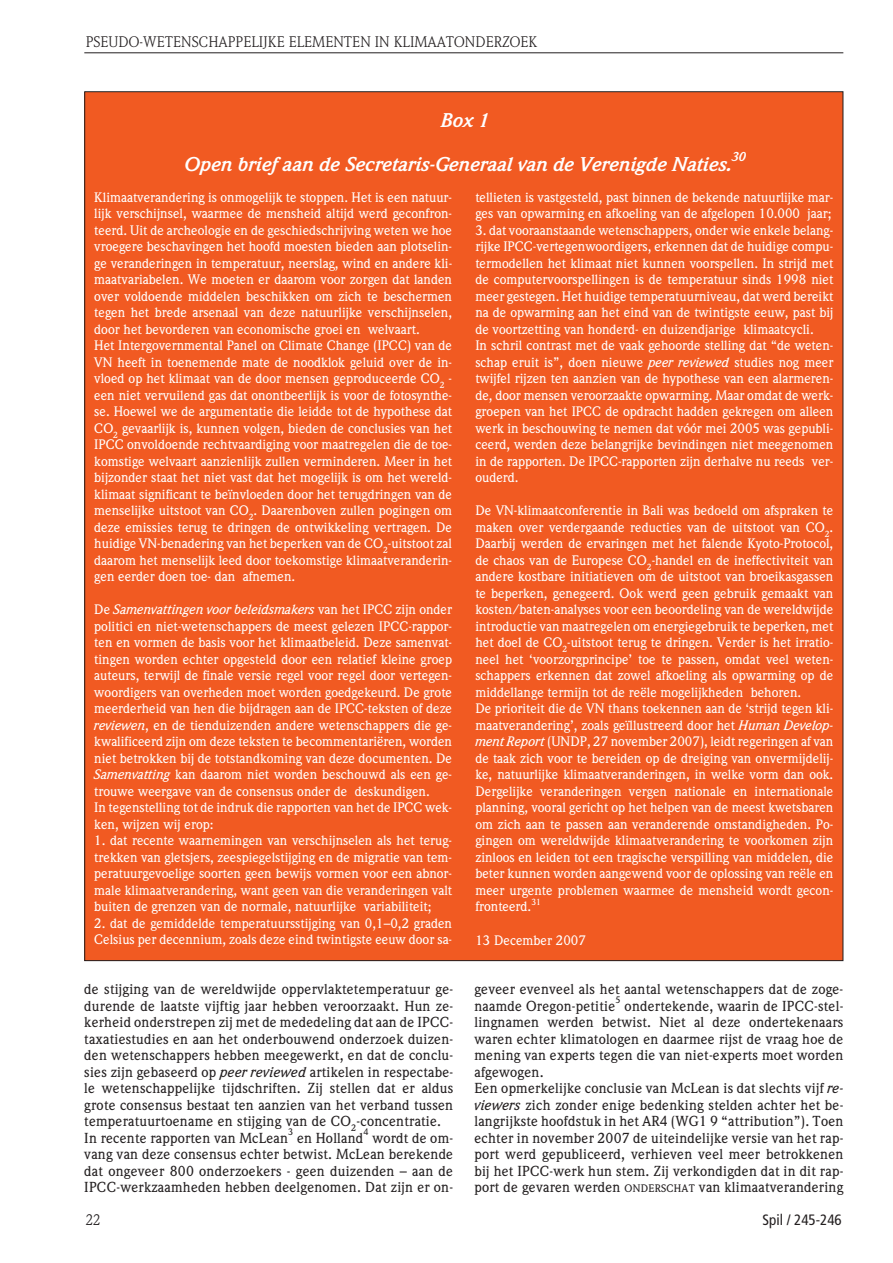
<style>
.page{position:relative;width:893px;height:1263px;background:#fff}
.page>*{position:absolute;margin:0;border:0;box-sizing:border-box;transform-origin:0 0}
.t1{font:italic 700 19.5px "Weidemann";color:#fff}
.t2{font:15px "Weidemann";color:#231f20}
.t3{font:condensed 15px "Frutiger";color:#231f20}
.t4{font:15px "Weidemann";color:#231f20;scale:.93 1}
.t5{font:500 14.25px/16.5px "Weidemann";letter-spacing:.015em;color:#231f20}
.t6{font:500 13.5px/16.5px "Weidemann";color:#fff}
.t7{font:italic 700 12.6px "Weidemann";color:#fff}
.t8{font:500 9.3px "Weidemann";color:#231f20}
.t9{font:500 8.7px "Weidemann";color:#fff}
.s1{font-style:italic}
.s2{font-size:10.65px}
</style>
<div class="page">
<hr style="left:84px;top:52px;width:759px;height:1px;background:#231f20">
<div style="left:85px;top:92px;width:758px;height:868px;background:#f15a22"></div>
<p class="t2" style="left:86px;top:36px;width:453px">PSEUDO-WETENSCHAPPELIJKE ELEMENTEN IN KLIMAATONDERZOEK</p>
<h1 class="t1" style="left:440px;top:113px;width:50px">Box 1</h1>
<h1 class="t1" style="left:183px;top:157px;width:550px">Open brief aan de Secretaris-Generaal van de Verenigde Naties.</h1>
<p class="t7" style="left:731px;top:152px;width:16px">30</p>
<p class="t6" style="left:94px;top:190px;width:359px">Klimaatverandering is onmogelijk te stoppen. Het is een natuur&shy;lijk verschijnsel, waarmee de mensheid altijd werd geconfron&shy;teerd. Uit de archeologie en de geschiedschrijving weten we hoe vroegere beschavingen het hoofd moesten bieden aan plotselin&shy;ge veranderingen in temperatuur, neerslag, wind en andere kli&shy;maatvariabelen. We moeten er daarom voor zorgen dat landen over voldoende middelen beschikken om zich te beschermen tegen het brede arsenaal van deze natuurlijke verschijnselen, door het bevorderen van economische groei en welvaart.<br>Het Intergovernmental Panel on Climate Change (IPCC) van de VN heeft in toenemende mate de noodklok geluid over de in&shy;vloed op het klimaat van de door mensen geproduceerde CO<sub>2</sub> - een niet vervuilend gas dat onontbeerlijk is voor de fotosynthe&shy;se. Hoewel we de argumentatie die leidde tot de hypothese dat CO<sub>2</sub> gevaarlijk is, kunnen volgen, bieden de conclusies van het IPCC onvoldoende rechtvaardiging voor maatregelen die de toe&shy;komstige welvaart aanzienlijk zullen verminderen. Meer in het bijzonder staat het niet vast dat het mogelijk is om het wereld&shy;klimaat significant te beïnvloeden door het terugdringen van de menselijke uitstoot van CO<sub>2</sub>. Daarenboven zullen pogingen om deze emissies terug te dringen de ontwikkeling vertragen. De huidige VN-benadering van het beperken van de CO<sub>2</sub>-uitstoot zal daarom het menselijk leed door toekomstige klimaatveranderin&shy;gen eerder doen toe- dan afnemen.</p>
<p class="t6" style="left:94px;top:603px;width:359px">De <span class="s1">Samenvattingen voor beleidsmakers</span> van het IPCC zijn onder politici en niet-wetenschappers de meest gelezen IPCC-rappor&shy;ten en vormen de basis voor het klimaatbeleid. Deze samenvat&shy;tingen worden echter opgesteld door een relatief kleine groep auteurs, terwijl de finale versie regel voor regel door vertegen&shy;woordigers van overheden moet worden goedgekeurd. De grote meerderheid van hen die bijdragen aan de IPCC-teksten of deze <span class="s1">reviewen</span>, en de tienduizenden andere wetenschappers die ge&shy;kwalificeerd zijn om deze teksten te becommentariëren, worden niet betrokken bij de totstandkoming van deze documenten. De <span class="s1">Samenvatting</span> kan daarom niet worden beschouwd als een ge&shy;trouwe weergave van de consensus onder de deskundigen.<br>In tegenstelling tot de indruk die rapporten van het de IPCC wek&shy;ken, wijzen wij erop:</p>
<p class="t6" style="left:94px;top:834px;width:359px;text-align:justify">1. dat recente waarnemingen van verschijnselen als het terug&shy;trekken van gletsjers, zeespiegelstijging en de migratie van tem&shy;peratuurgevoelige soorten geen bewijs vormen voor een abnor&shy;male klimaatverandering, want geen van die veranderingen valt buiten de grenzen van de normale, natuurlijke variabiliteit;</p>
<p class="t6" style="left:94px;top:916px;width:359px">2. dat de gemiddelde temperatuursstijging van 0,1–0,2 graden<br>Celsius per decennium, zoals deze eind twintigste eeuw door sa-</p>
<p class="t5" style="left:84px;top:982px;width:370px">de stijging van de wereldwijde oppervlaktetemperatuur ge&shy;durende de laatste vijftig jaar hebben veroorzaakt. Hun ze&shy;kerheid onderstrepen zij met de mededeling dat aan de IPCC&shy;taxatiestudies en aan het onderbouwend onderzoek duizen&shy;den wetenschappers hebben meegewerkt, en dat de conclu&shy;sies zijn gebaseerd op <span class="s1">peer reviewed</span> artikelen in respectabe&shy;le wetenschappelijke tijdschriften. Zij stellen dat er aldus grote consensus bestaat ten aanzien van het verband tussen temperatuurtoename en stijging van de CO<sub>2</sub>-concentratie.<br>In recente rapporten van McLean</p>
<p class="t8" style="left:288px;top:1129px;width:7px">3</p>
<p class="t8" style="left:364px;top:1129px;width:7px">4</p>
<p class="t5" style="left:84px;top:1130px;width:370px;text-align:justify;text-indent:288px">wordt de om&shy;vang van deze consensus echter betwist. McLean berekende dat ongeveer 800 onderzoekers - geen duizenden – aan de IPCC-werkzaamheden hebben deelgenomen. Dat zijn er on-</p>
<p class="t5" style="left:297px;top:1130px;width:68px">en Holland</p>
<p class="t6" style="left:475px;top:190px;width:359px">tellieten is vastgesteld, past binnen de bekende natuurlijke mar&shy;ges van opwarming en afkoeling van de afgelopen 10.000 jaar;</p>
<p class="t6" style="left:475px;top:223px;width:359px">3. dat vooraanstaande wetenschappers, onder wie enkele belang&shy;rijke IPCC-vertegenwoordigers, erkennen dat de huidige compu&shy;termodellen het klimaat niet kunnen voorspellen. In strijd met de computervoorspellingen is de temperatuur sinds 1998 niet meer gestegen. Het huidige temperatuurniveau, dat werd bereikt na de opwarming aan het eind van de twintigste eeuw, past bij de voortzetting van honderd- en duizendjarige klimaatcycli.<br>In schril contrast met de vaak gehoorde stelling dat “de weten&shy;schap eruit is”, doen nieuwe <span class="s1">peer reviewed</span> studies nog meer twijfel rijzen ten aanzien van de hypothese van een alarmeren&shy;de, door mensen veroorzaakte opwarming. Maar omdat de werk&shy;groepen van het IPCC de opdracht hadden gekregen om alleen werk in beschouwing te nemen dat vóór mei 2005 was gepubli&shy;ceerd, werden deze belangrijke bevindingen niet meegenomen in de rapporten. De IPCC-rapporten zijn derhalve nu reeds ver&shy;ouderd.</p>
<p class="t6" style="left:475px;top:504px;width:359px">De VN-klimaatconferentie in Bali was bedoeld om afspraken te maken over verdergaande reducties van de uitstoot van CO<sub>2</sub>.<br>Daarbij werden de ervaringen met het falende Kyoto-Protocol, de chaos van de Europese CO<sub>2</sub>-handel en de ineffectiviteit van andere kostbare initiatieven om de uitstoot van broeikasgassen te beperken, genegeerd. Ook werd geen gebruik gemaakt van kosten/baten-analyses voor een beoordeling van de wereldwijde introductie van maatregelen om energiegebruik te beperken, met het doel de CO<sub>2</sub>-uitstoot terug te dringen. Verder is het irratio&shy;neel het ‘voorzorgprincipe’ toe te passen, omdat veel weten&shy;schappers erkennen dat zowel afkoeling als opwarming op de middellange termijn tot de reële mogelijkheden behoren.<br>De prioriteit die de VN thans toekennen aan de ‘strijd tegen kli&shy;maatverandering’, zoals geïllustreerd door het <span class="s1">Human Develop&shy;ment Report</span> (UNDP, 27 november 2007), leidt regeringen af van de taak zich voor te bereiden op de dreiging van onvermijdelij&shy;ke, natuurlijke klimaatveranderingen, in welke vorm dan ook.<br>Dergelijke veranderingen vergen nationale en internationale planning, vooral gericht op het helpen van de meest kwetsbaren om zich aan te passen aan veranderende omstandigheden. Po&shy;gingen om wereldwijde klimaatverandering te voorkomen zijn zinloos en leiden tot een tragische verspilling van middelen, die beter kunnen worden aangewend voor de oplossing van reële en meer urgente problemen waarmee de mensheid wordt gecon&shy;fronteerd.</p>
<p class="t9" style="left:531px;top:898px;width:11px">31</p>
<p class="t6" style="left:475px;top:933px;width:112px">13 December 2007</p>
<p class="t5" style="left:474px;top:982px;width:370px">geveer evenveel als het aantal wetenschappers dat de zoge&shy;naamde Oregon-petitie</p>
<p class="t8" style="left:615px;top:997px;width:7px">5</p>
<p class="t5" style="left:474px;top:998px;width:370px;text-indent:150px">ondertekende, waarin de IPCC-stel&shy;lingnamen werden betwist. Niet al deze ondertekenaars waren echter klimatologen en daarmee rijst de vraag hoe de mening van experts tegen die van niet-experts moet worden afgewogen.<br>Een opmerkelijke conclusie van McLean is dat slechts vijf <span class="s1">re&shy;viewers</span> zich zonder enige bedenking stelden achter het be&shy;langrijkste hoofdstuk in het AR4 (WG1 9 “attribution”). Toen echter in november 2007 de uiteindelijke versie van het rap&shy;port werd gepubliceerd, verhieven veel meer betrokkenen bij het IPCC-werk hun stem. Zij verkondigden dat in dit rap&shy;port de gevaren werden <span class="s2">ONDERSCHAT</span> van klimaatverandering</p>
<p class="t4" style="left:86px;top:1214px;width:17px">22</p>
<p class="t3" style="left:763px;top:1214px;width:81px">Spil / 245-246</p>
</div>
